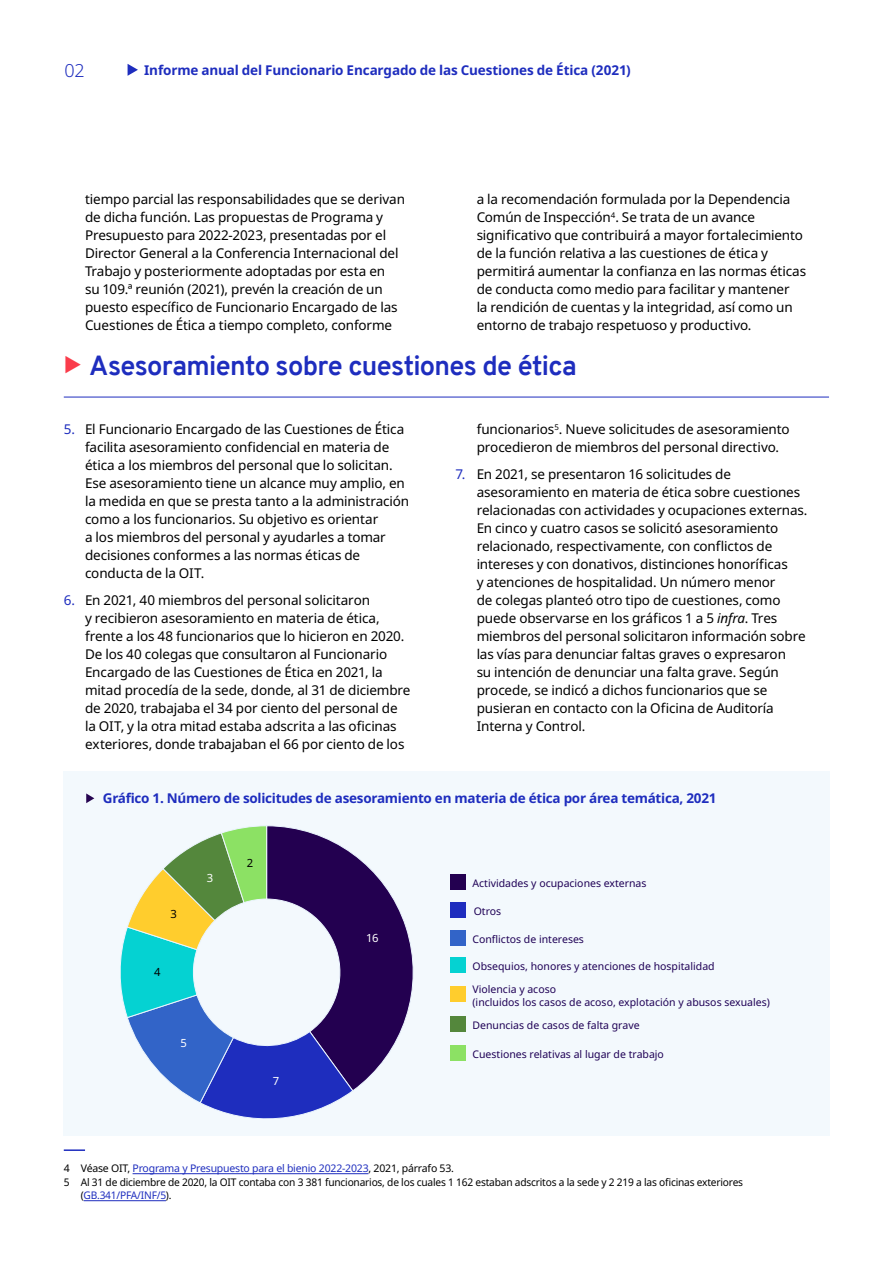
<style>
.page{position:relative;width:893px;height:1263px;background:#fff}
.page>*{position:absolute;margin:0;border:0;box-sizing:border-box;transform-origin:0 0}
.t1{font:700 27px "Overpass";letter-spacing:-.025em;color:#1e2dbe}
.t2{font:300 18px "Noto Sans";color:#1e2dbe}
.t3{font:13.5px/18px "Noto Sans";letter-spacing:-.01em;color:#000}
.t4{font:700 13.5px "Noto Sans";letter-spacing:-.02em;color:#1e2dbe}
.t5{font:11.25px "Noto Sans";color:#fff}
.t6{font:11.25px "Noto Sans";color:#000}
.t7{font:10.5px/22.8px "Noto Sans";color:#1e0055}
.Briefing_A4-_footnot{font:10.5px/13.5px "Noto Sans";letter-spacing:-.02em;color:#000}
.Briefing_A4-_footnot-2{font:10.5px "Noto Sans";letter-spacing:-.02em;color:#1e2dbe}
.s1{color:#1e2dbe}
.s2{font-style:italic}
.s3{color:#000}
</style>
<div class="page">
<svg style="left:128px;top:64px;width:10px;height:12px"></svg>
<hr style="left:64px;top:1149px;width:21px;height:2px;background:#1e2dbe">
<hr style="left:133px;top:1173px;width:235px;height:1px;background:#1e2dbe">
<hr style="left:84px;top:1200px;width:82px;height:1px;background:#1e2dbe">
<hr style="left:64px;top:397px;width:765px;height:1px;background:#1e2dbe">
<div style="left:64px;top:772px;width:765px;height:363px;background:#f3f9fd"></div>
<svg style="left:86px;top:793px;width:8px;height:10px"></svg>
<svg style="left:120px;top:826px;width:293px;height:293px"></svg>
<div style="left:450px;top:874px;width:16px;height:16px;background:#230050"></div>
<div style="left:450px;top:902px;width:16px;height:16px;background:#1e2dbe"></div>
<div style="left:450px;top:930px;width:16px;height:16px;background:#3264c8"></div>
<div style="left:450px;top:957px;width:16px;height:16px;background:#05d2d2"></div>
<div style="left:450px;top:986px;width:16px;height:16px;background:#ffcd2d"></div>
<div style="left:450px;top:1016px;width:16px;height:16px;background:#54873c"></div>
<div style="left:450px;top:1045px;width:16px;height:16px;background:#8ce164"></div>
<h2 class="t2" style="left:65px;top:57px;width:22px">02</h2>
<p class="t4" style="left:144px;top:60px;width:488px">Informe anual del Funcionario Encargado de las Cuestiones de Ética (2021)</p>
<p class="t3" style="left:477px;top:191px;width:331px">a la recomendación formulada por la Dependencia Común de Inspección<sup>4</sup>. Se trata de un avance significativo que contribuirá a mayor fortalecimiento de la función relativa a las cuestiones de ética y permitirá aumentar la confianza en las normas éticas de conducta como medio para facilitar y mantener<br>la rendición de cuentas y la integridad, así como un entorno de trabajo respetuoso y productivo.</p>
<p class="t1" style="left:89px;top:347px;width:489px">Asesoramiento sobre cuestiones de ética</p>
<p class="t3" style="left:85px;top:191px;width:322px">tiempo parcial las responsabilidades que se derivan de dicha función. Las propuestas de Programa y Presupuesto para 2022-2023, presentadas por el Director General a la Conferencia Internacional del Trabajo y posteriormente adoptadas por esta en<br>su 109.ª reunión (2021), prevén la creación de un puesto específico de Funcionario Encargado de las Cuestiones de Ética a tiempo completo, conforme</p>
<p class="t3" style="left:85px;top:421px;width:326px;text-indent:-21px"><span class="s1">5.</span> El Funcionario Encargado de las Cuestiones de Ética facilita asesoramiento confidencial en materia de ética a los miembros del personal que lo solicitan.<br>Ese asesoramiento tiene un alcance muy amplio, en la medida en que se presta tanto a la administración como a los funcionarios. Su objetivo es orientar<br>a los miembros del personal y ayudarles a tomar decisiones conformes a las normas éticas de conducta de la OIT.</p>
<p class="t3" style="left:85px;top:591px;width:327px;text-indent:-21px"><span class="s1">6.</span> En 2021, 40 miembros del personal solicitaron<br>y recibieron asesoramiento en materia de ética, frente a los 48 funcionarios que lo hicieron en 2020.<br>De los 40 colegas que consultaron al Funcionario Encargado de las Cuestiones de Ética en 2021, la mitad procedía de la sede, donde, al 31 de diciembre de 2020, trabajaba el 34 por ciento del personal de la OIT, y la otra mitad estaba adscrita a las oficinas exteriores, donde trabajaban el 66 por ciento de los</p>
<p class="t3" style="left:477px;top:421px;width:314px">funcionarios<sup>5</sup>. Nueve solicitudes de asesoramiento procedieron de miembros del personal directivo.</p>
<p class="t3" style="left:477px;top:465px;width:332px;text-indent:-21px"><span class="s1">7.</span> En 2021, se presentaron 16 solicitudes de asesoramiento en materia de ética sobre cuestiones relacionadas con actividades y ocupaciones externas.<br>En cinco y cuatro casos se solicitó asesoramiento relacionado, respectivamente, con conflictos de intereses y con donativos, distinciones honoríficas<br>y atenciones de hospitalidad. Un número menor<br>de colegas planteó otro tipo de cuestiones, como puede observarse en los gráficos 1 a 5 <span class="s2">infra</span>. Tres miembros del personal solicitaron información sobre las vías para denunciar faltas graves o expresaron<br>su intención de denunciar una falta grave. Según procede, se indicó a dichos funcionarios que se pusieran en contacto con la Oficina de Auditoría Interna y Control.</p>
<p class="t4" style="left:103px;top:789px;width:615px">Gráfico 1. Número de solicitudes de asesoramiento en materia de ética por área temática, 2021</p>
<p class="t6" style="left:170px;top:906px;width:8px">3</p>
<p class="t6" style="left:154px;top:963px;width:8px">4</p>
<p class="t5" style="left:207px;top:870px;width:8px">3</p>
<p class="t5" style="left:181px;top:1035px;width:8px">5</p>
<p class="t6" style="left:247px;top:855px;width:8px">2</p>
<p class="t5" style="left:273px;top:1073px;width:8px">7</p>
<p class="t5" style="left:366px;top:930px;width:14px">16</p>
<p class="t7" style="left:472px;top:872px;width:176px">Actividades y ocupaciones externas</p>
<p class="t7" style="left:474px;top:900px;width:29px">Otros</p>
<p class="t7" style="left:472px;top:928px;width:113px">Conflictos de intereses</p>
<p class="t7" style="left:472px;top:955px;width:244px">Obsequios, honores y atenciones de hospitalidad<br>Violencia y acoso</p>
<p class="t7" style="left:472px;top:991px;width:299px">(incluidos los casos de acoso, explotación y abusos sexuales)</p>
<p class="t7" style="left:472px;top:1014px;width:169px">Denuncias de casos de falta grave</p>
<p class="t7" style="left:472px;top:1043px;width:193px">Cuestiones relativas al lugar de trabajo</p>
<p class="Briefing_A4-_footnot-2" style="left:64px;top:1161px;width:392px"><span class="s3">4 Véase OIT,</span> Programa y Presupuesto para el bienio 2022-2023<span class="s3">, 2021, párrafo 53.</span></p>
<p class="Briefing_A4-_footnot" style="left:81px;top:1175px;width:664px;text-indent:-17px">5 Al 31 de diciembre de 2020, la OIT contaba con 3 381 funcionarios, de los cuales 1 162 estaban adscritos a la sede y 2 219 a las oficinas exteriores (<span class="s1">GB.341/PFA/INF/5</span>).</p>
</div>
